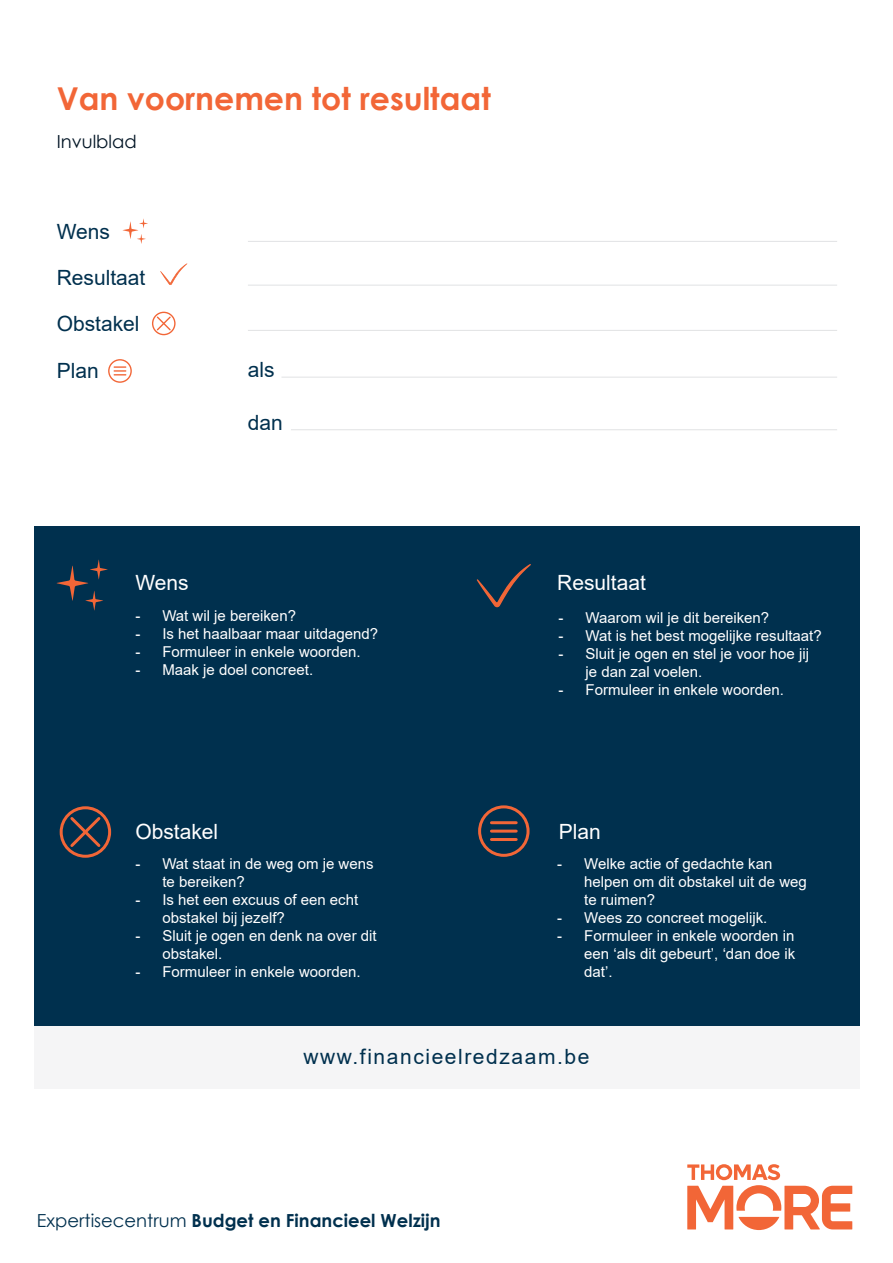
<style>
.page{position:relative;width:893px;height:1263px;background:#fff}
.page>*{position:absolute;margin:0;border:0;box-sizing:border-box;transform-origin:0 0}
.t1{font:700 31.5px "Century Gothic";color:#f26637}
.t2{font:21px "Arial";color:#00304e}
.t3{font:21px "Arial";color:#fff}
.t4{font:21px "Arial";letter-spacing:.075em;color:#00304e}
.t5{font:700 18px "Century Gothic";color:#00304e}
.t6{font:18px "Century Gothic";color:#001424}
.t7{font:15px/18px "Arial";color:#fff}
.s1{font-weight:400}
</style>
<div class="page">
<svg style="left:687px;top:1164px;width:165px;height:66px"></svg>
<svg style="left:123px;top:218px;width:25px;height:26px"></svg>
<svg style="left:160px;top:263px;width:27px;height:22px"></svg>
<svg style="left:152px;top:312px;width:24px;height:23px"></svg>
<svg style="left:108px;top:359px;width:24px;height:24px"></svg>
<div style="left:34px;top:527px;width:825px;height:500px;background:#00304e"></div>
<svg style="left:57px;top:560px;width:51px;height:50px"></svg>
<svg style="left:477px;top:564px;width:54px;height:43px"></svg>
<div style="left:60px;top:806px;width:51px;height:52px;border:3px solid #f26637;border-radius:50%"></div>
<svg style="left:68px;top:814px;width:35px;height:36px"></svg>
<div style="left:478px;top:805px;width:52px;height:52px;border:3px solid #f26637;border-radius:50%"></div>
<hr style="left:491px;top:821px;width:25px;height:3px;background:#f26637">
<hr style="left:491px;top:830px;width:25px;height:3px;background:#f26637">
<hr style="left:491px;top:838px;width:25px;height:3px;background:#f26637">
<div style="left:34px;top:1027px;width:825px;height:62px;background:#f5f5f6"></div>
<h1 class="t1" style="left:57px;top:74px;width:436px">Van voornemen tot resultaat</h1>
<p class="t6" style="left:57px;top:129px;width:82px">Invulblad</p>
<h2 class="t2" style="left:57px;top:217px;width:55px">Wens</h2>
<h2 class="t2" style="left:57px;top:263px;width:90px">Resultaat</h2>
<h2 class="t2" style="left:57px;top:310px;width:84px">Obstakel</h2>
<h2 class="t2" style="left:57px;top:356px;width:44px">Plan</h2>
<h2 class="t2" style="left:248px;top:355px;width:28px">als</h2>
<h2 class="t2" style="left:248px;top:408px;width:37px">dan</h2>
<h2 class="t3" style="left:135px;top:568px;width:55px">Wens</h2>
<p class="t7" style="left:135px;top:607px;width:162px">- Wat wil je bereiken?</p>
<p class="t7" style="left:135px;top:625px;width:244px">- Is het haalbaar maar uitdagend?</p>
<p class="t7" style="left:135px;top:643px;width:227px">- Formuleer in enkele woorden.</p>
<p class="t7" style="left:135px;top:661px;width:179px">- Maak je doel concreet.</p>
<h2 class="t3" style="left:557px;top:568px;width:90px">Resultaat</h2>
<p class="t7" style="left:559px;top:608px;width:212px">- Waarom wil je dit bereiken?</p>
<p class="t7" style="left:559px;top:626px;width:265px">- Wat is het best mogelijke resultaat?</p>
<p class="t7" style="left:586px;top:644px;width:225px;text-indent:-27px">- Sluit je ogen en stel je voor hoe jij je dan zal voelen.</p>
<p class="t7" style="left:559px;top:680px;width:227px">- Formuleer in enkele woorden.</p>
<h2 class="t3" style="left:135px;top:817px;width:84px">Obstakel</h2>
<h2 class="t3" style="left:559px;top:817px;width:44px">Plan</h2>
<p class="t7" style="left:162px;top:855px;width:213px;text-indent:-27px">- Wat staat in de weg om je wens te bereiken?</p>
<p class="t7" style="left:162px;top:891px;width:197px;text-indent:-27px">- Is het een excuus of een echt obstakel bij jezelf?</p>
<p class="t7" style="left:162px;top:927px;width:216px;text-indent:-27px">- Sluit je ogen en denk na over dit obstakel.</p>
<p class="t7" style="left:135px;top:963px;width:227px">- Formuleer in enkele woorden.</p>
<p class="t7" style="left:584px;top:855px;width:224px;text-indent:-27px">- Welke actie of gedachte kan helpen om dit obstakel uit de weg te ruimen?</p>
<p class="t7" style="left:557px;top:909px;width:212px">- Wees zo concreet mogelijk.</p>
<p class="t7" style="left:584px;top:927px;width:212px;text-align:justify;text-indent:-27px">- Formuleer in enkele woorden in een ‘als dit gebeurt’, ‘dan doe ik dat’.</p>
<h2 class="t4" style="left:303px;top:1042px;width:287px">www.financieelredzaam.be</h2>
<p class="t5" style="left:37px;top:1206px;width:405px"><span class="s1">Expertisecentrum</span> Budget en Financieel Welzijn</p>
</div>
